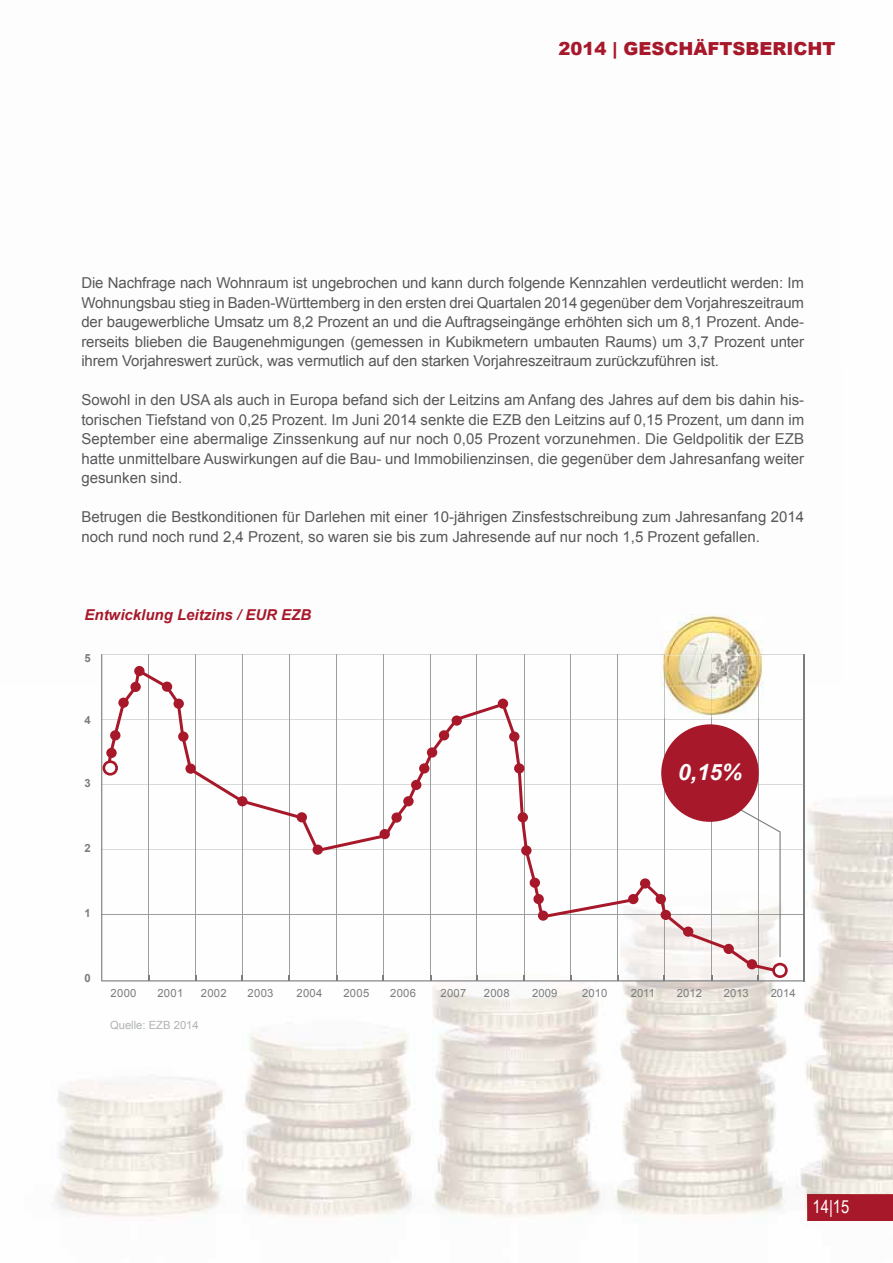
<style>
.page{position:relative;width:893px;height:1263px;background:#fff}
.page>*{position:absolute;margin:0;border:0;box-sizing:border-box;transform-origin:0 0}
.t1{font:italic 700 22.5px "Arial";color:#fff}
.t2{font:900 18px "Arial";color:#a7192a}
.t3{font:18px "Arial Narrow";color:#fff}
.t4{font:15px/19.5px "Arial";color:#58585a;text-align:justify}
.t5{font:italic 700 15px "Arial";color:#a7192a}
.t6{font:11.25px "Arial";letter-spacing:.025em;color:#7b7c7e}
.t7{font:11.25px "Arial";color:#b1b3b4}
.t8{font:700 11.25px "Arial";color:#7b7c7e}
</style>
<div class="page">
<img style="left:841px;top:811px;width:52px;height:410px">
<img style="left:55px;top:981px;width:49px;height:235px">
<img style="left:789px;top:804px;width:52px;height:417px">
<img style="left:104px;top:981px;width:685px;height:236px">
<svg style="left:101px;top:654px;width:704px;height:327px"></svg>
<svg style="left:108px;top:668px;width:672px;height:305px"></svg>
<div style="left:106px;top:748px;width:11px;height:10px;background:#a7192a;border-radius:50%"></div>
<div style="left:110px;top:730px;width:10px;height:10px;background:#a7192a;border-radius:50%"></div>
<div style="left:118px;top:698px;width:11px;height:10px;background:#a7192a;border-radius:50%"></div>
<div style="left:130px;top:682px;width:11px;height:10px;background:#a7192a;border-radius:50%"></div>
<div style="left:134px;top:666px;width:11px;height:10px;background:#a7192a;border-radius:50%"></div>
<div style="left:162px;top:681px;width:10px;height:11px;background:#a7192a;border-radius:50%"></div>
<div style="left:173px;top:699px;width:11px;height:10px;background:#a7192a;border-radius:50%"></div>
<div style="left:178px;top:731px;width:11px;height:11px;background:#a7192a;border-radius:50%"></div>
<div style="left:185px;top:763px;width:11px;height:11px;background:#a7192a;border-radius:50%"></div>
<div style="left:237px;top:796px;width:11px;height:10px;background:#a7192a;border-radius:50%"></div>
<div style="left:297px;top:812px;width:10px;height:10px;background:#a7192a;border-radius:50%"></div>
<div style="left:313px;top:844px;width:10px;height:11px;background:#a7192a;border-radius:50%"></div>
<div style="left:379px;top:829px;width:11px;height:10px;background:#a7192a;border-radius:50%"></div>
<div style="left:391px;top:812px;width:11px;height:11px;background:#a7192a;border-radius:50%"></div>
<div style="left:403px;top:796px;width:11px;height:10px;background:#a7192a;border-radius:50%"></div>
<div style="left:411px;top:780px;width:10px;height:10px;background:#a7192a;border-radius:50%"></div>
<div style="left:419px;top:763px;width:10px;height:10px;background:#a7192a;border-radius:50%"></div>
<div style="left:427px;top:747px;width:10px;height:10px;background:#a7192a;border-radius:50%"></div>
<div style="left:439px;top:730px;width:10px;height:10px;background:#a7192a;border-radius:50%"></div>
<div style="left:451px;top:715px;width:11px;height:11px;background:#a7192a;border-radius:50%"></div>
<div style="left:498px;top:699px;width:10px;height:10px;background:#a7192a;border-radius:50%"></div>
<div style="left:509px;top:731px;width:10px;height:11px;background:#a7192a;border-radius:50%"></div>
<div style="left:514px;top:763px;width:10px;height:10px;background:#a7192a;border-radius:50%"></div>
<div style="left:518px;top:812px;width:10px;height:10px;background:#a7192a;border-radius:50%"></div>
<div style="left:521px;top:845px;width:10px;height:10px;background:#a7192a;border-radius:50%"></div>
<div style="left:530px;top:878px;width:10px;height:10px;background:#a7192a;border-radius:50%"></div>
<div style="left:533px;top:894px;width:11px;height:10px;background:#a7192a;border-radius:50%"></div>
<div style="left:538px;top:910px;width:10px;height:11px;background:#a7192a;border-radius:50%"></div>
<div style="left:628px;top:894px;width:10px;height:10px;background:#a7192a;border-radius:50%"></div>
<div style="left:640px;top:878px;width:10px;height:10px;background:#a7192a;border-radius:50%"></div>
<div style="left:656px;top:894px;width:10px;height:10px;background:#a7192a;border-radius:50%"></div>
<div style="left:661px;top:910px;width:10px;height:10px;background:#a7192a;border-radius:50%"></div>
<div style="left:683px;top:926px;width:10px;height:11px;background:#a7192a;border-radius:50%"></div>
<div style="left:723px;top:944px;width:11px;height:10px;background:#a7192a;border-radius:50%"></div>
<div style="left:747px;top:959px;width:10px;height:10px;background:#a7192a;border-radius:50%"></div>
<svg style="left:772px;top:963px;width:16px;height:15px"></svg>
<svg style="left:102px;top:760px;width:16px;height:15px"></svg>
<svg style="left:739px;top:808px;width:42px;height:149px"></svg>
<div style="left:661px;top:724px;width:98px;height:98px;background:#a7192a;border-radius:50%"></div>
<div style="left:808px;top:1195px;width:85px;height:25px;background:#a7192a"></div>
<img style="left:661px;top:614px;width:103px;height:104px">
<img style="left:664px;top:655px;width:1px;height:63px">
<img style="left:712px;top:655px;width:1px;height:63px">
<img style="left:758px;top:655px;width:1px;height:63px">
<img style="left:661px;top:654px;width:103px;height:1px">
<p class="t2" style="left:558px;top:36px;width:279px">2014 | GESCHÄFTSBERICHT</p>
<p class="t4" style="left:81px;top:273px;width:724px">Die Nachfrage nach Wohnraum ist ungebrochen und kann durch folgende Kennzahlen verdeutlicht werden: Im Wohnungsbau stieg in Baden-Württemberg in den ersten drei Quartalen 2014 gegenüber dem Vorjahreszeitraum der baugewerbliche Umsatz um 8,2 Prozent an und die Auftragseingänge erhöhten sich um 8,1 Prozent. Ande&shy;rerseits blieben die Baugenehmigungen (gemessen in Kubikmetern umbauten Raums) um 3,7 Prozent unter ihrem Vorjahreswert zurück, was vermutlich auf den starken Vorjahreszeitraum zurückzuführen ist.</p>
<p class="t4" style="left:81px;top:390px;width:724px">Sowohl in den USA als auch in Europa befand sich der Leitzins am Anfang des Jahres auf dem bis dahin his&shy;torischen Tiefstand von 0,25 Prozent. Im Juni 2014 senkte die EZB den Leitzins auf 0,15 Prozent, um dann im September eine abermalige Zinssenkung auf nur noch 0,05 Prozent vorzunehmen. Die Geldpolitik der EZB hatte unmittelbare Auswirkungen auf die Bau- und Immobilienzinsen, die gegenüber dem Jahresanfang weiter gesunken sind.</p>
<p class="t4" style="left:81px;top:507px;width:724px">Betrugen die Bestkonditionen für Darlehen mit einer 10-jährigen Zinsfestschreibung zum Jahresanfang 2014 noch rund noch rund 2,4 Prozent, so waren sie bis zum Jahresende auf nur noch 1,5 Prozent gefallen.</p>
<p class="t5" style="left:84px;top:604px;width:228px">Entwicklung Leitzins / EUR EZB</p>
<p class="t8" style="left:84px;top:650px;width:8px">5</p>
<p class="t8" style="left:84px;top:713px;width:8px">4</p>
<p class="t8" style="left:84px;top:776px;width:8px">3</p>
<p class="t8" style="left:84px;top:841px;width:8px">2</p>
<h1 class="t1" style="left:678px;top:757px;width:65px">0,15%</h1>
<p class="t8" style="left:84px;top:905px;width:8px">1</p>
<p class="t8" style="left:84px;top:970px;width:8px">0</p>
<p class="t6" style="left:111px;top:985px;width:27px">2000</p>
<p class="t6" style="left:157px;top:985px;width:27px">2001</p>
<p class="t6" style="left:201px;top:985px;width:27px">2002</p>
<p class="t6" style="left:248px;top:985px;width:27px">2003</p>
<p class="t6" style="left:296px;top:985px;width:27px">2004</p>
<p class="t6" style="left:343px;top:985px;width:27px">2005</p>
<p class="t6" style="left:390px;top:985px;width:27px">2006</p>
<p class="t6" style="left:440px;top:985px;width:27px">2007</p>
<p class="t6" style="left:484px;top:985px;width:27px">2008</p>
<p class="t6" style="left:532px;top:985px;width:27px">2009</p>
<p class="t6" style="left:582px;top:985px;width:27px">2010</p>
<p class="t6" style="left:631px;top:985px;width:26px">2011</p>
<p class="t6" style="left:677px;top:985px;width:27px">2012</p>
<p class="t6" style="left:724px;top:985px;width:27px">2013</p>
<p class="t6" style="left:771px;top:985px;width:27px">2014</p>
<p class="t7" style="left:110px;top:1018px;width:90px">Quelle: EZB 2014</p>
<p class="t3" style="left:813px;top:1193px;width:38px">14|15</p>
</div>
